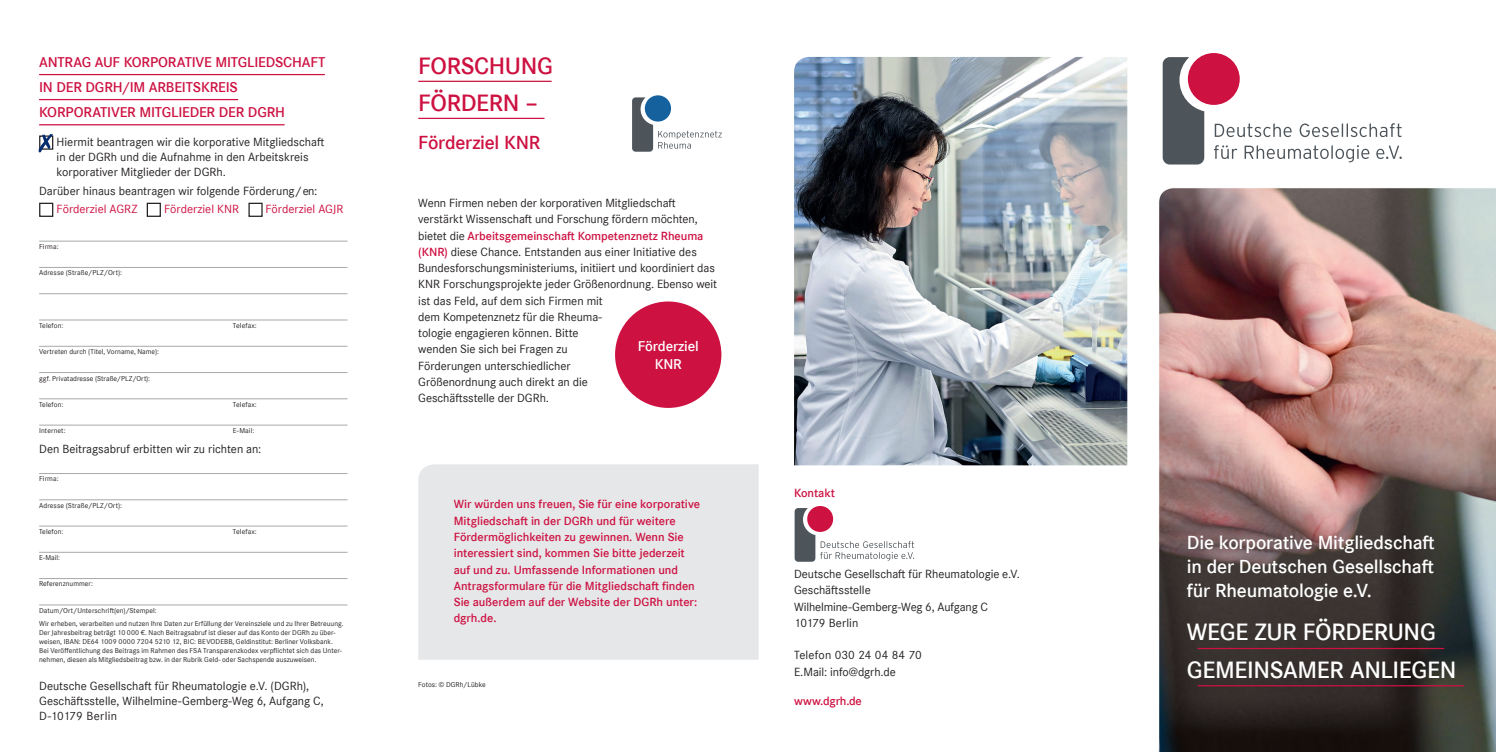
<style>
.page{position:relative;width:1496px;height:752px;background:#fff}
.page>*{position:absolute;margin:0;border:0;box-sizing:border-box;transform-origin:0 0}
.t1{font:600 25px/37.5px "Corporate S Pro";letter-spacing:-.015em;color:#fff}
.t2{font:600 25px/37px "Corporate S Pro";letter-spacing:-.015em;color:#cd1141}
.t3{font:600 20px/24px "Corporate S Pro";letter-spacing:-.01em;color:#fff;text-align:justify}
.t4{font:600 20px "Corporate S Pro";letter-spacing:-.015em;color:#cd1141}
.t5{font:600 15px/25px "Corporate S Pro";letter-spacing:-.015em;color:#cd1141}
.t6{font:600 15px/18px "Corporate S Pro";letter-spacing:-.015em;color:#fff;text-align:center}
.t7{font:12.5px/16.2px "Corporate S Pro";letter-spacing:-.005em;color:#231f20}
.t8{font:600 12.5px/16.2px "Corporate S Pro";letter-spacing:-.005em;color:#cd1141}
.t9{font:12.5px "Corporate S Pro";color:#cd1141}
.t10{font:7.5px/9px "Corporate S Pro";letter-spacing:.005em;color:#231f20}
.s1{font-weight:600;color:#cd1141}
</style>
<div class="page">
<div style="left:418px;top:464px;width:340px;height:195px;background:#e6e7e9"></div>
<div style="left:615px;top:301px;width:106px;height:106px;background:#cd1141;border-radius:50%"></div>
<img style="left:1158px;top:188px;width:337px;height:563px">
<svg style="left:632px;top:97px;width:89px;height:55px"></svg>
<div style="left:645px;top:95px;width:26px;height:26px;background:#15619e;border-radius:50%"></div>
<img style="left:794px;top:57px;width:333px;height:408px">
<hr style="left:1197px;top:647px;width:247px;height:1px;background:#cd1141">
<hr style="left:1197px;top:684px;width:266px;height:2px;background:#cd1141">
<svg style="left:794px;top:507px;width:120px;height:54px"></svg>
<svg style="left:1162px;top:57px;width:42px;height:107px"></svg>
<div style="left:1187px;top:53px;width:52px;height:52px;background:#cd1141;border-radius:50%"></div>
<svg style="left:1213px;top:145px;width:24px;height:14px"></svg>
<svg style="left:1244px;top:145px;width:125px;height:17px"></svg>
<svg style="left:1376px;top:145px;width:25px;height:14px"></svg>
<svg style="left:1214px;top:123px;width:77px;height:14px"></svg>
<svg style="left:1299px;top:123px;width:102px;height:14px"></svg>
<hr style="left:39px;top:74px;width:286px;height:1px;background:#cd1141">
<hr style="left:39px;top:99px;width:199px;height:1px;background:#cd1141">
<hr style="left:418px;top:81px;width:133px;height:1px;background:#cd1141">
<hr style="left:418px;top:118px;width:126px;height:1px;background:#cd1141">
<hr style="left:39px;top:124px;width:245px;height:1px;background:#cd1141">
<hr style="left:39px;top:241px;width:308px;height:1px;background:#a8a9ad">
<hr style="left:39px;top:267px;width:308px;height:1px;background:#a8a9ad">
<hr style="left:39px;top:293px;width:308px;height:1px;background:#a8a9ad">
<hr style="left:39px;top:319px;width:308px;height:1px;background:#a8a9ad">
<hr style="left:39px;top:346px;width:308px;height:1px;background:#a8a9ad">
<hr style="left:39px;top:372px;width:308px;height:1px;background:#a8a9ad">
<hr style="left:39px;top:398px;width:308px;height:1px;background:#a8a9ad">
<hr style="left:39px;top:424px;width:308px;height:1px;background:#a8a9ad">
<hr style="left:39px;top:473px;width:308px;height:1px;background:#a8a9ad">
<hr style="left:39px;top:499px;width:308px;height:1px;background:#a8a9ad">
<hr style="left:39px;top:525px;width:308px;height:1px;background:#a8a9ad">
<hr style="left:39px;top:551px;width:308px;height:1px;background:#a8a9ad">
<hr style="left:39px;top:578px;width:308px;height:1px;background:#a8a9ad">
<hr style="left:39px;top:604px;width:308px;height:1px;background:#a8a9ad">
<div style="left:39px;top:203px;width:14px;height:14px;border:1px solid #231f20"></div>
<div style="left:147px;top:203px;width:14px;height:14px;border:1px solid #231f20"></div>
<div style="left:248px;top:203px;width:15px;height:14px;border:1px solid #231f20"></div>
<img style="left:38px;top:133px;width:16px;height:20px">
<p class="t5" style="left:39px;top:48px;width:288px">ANTRAG AUF KORPORATIVE MITGLIEDSCHAFT<br>IN DER DGRH/IM ARBEITSKREIS<br>KORPORATIVER MITGLIEDER DER DGRH</p>
<p class="t7" style="left:57px;top:134px;width:269px;line-height:15px">Hiermit beantragen wir die korporative Mitgliedschaft in der DGRh und die Aufnahme in den Arbeitskreis korporativer Mitglieder der DGRh.</p>
<p class="t7" style="left:39px;top:182px;width:280px">Darüber hinaus beantragen wir folgende Förderung/ en:</p>
<p class="t9" style="left:57px;top:200px;width:83px">Förderziel AGRZ</p>
<p class="t9" style="left:164px;top:200px;width:76px">Förderziel KNR</p>
<p class="t9" style="left:265px;top:200px;width:79px">Förderziel AGJR</p>
<p class="t10" style="left:39px;top:241px;width:21px">Firma:</p>
<p class="t10" style="left:39px;top:268px;width:84px">Adresse (Straße/PLZ/Ort):</p>
<p class="t10" style="left:39px;top:320px;width:26px">Telefon:</p>
<p class="t10" style="left:233px;top:320px;width:25px">Telefax:</p>
<p class="t10" style="left:39px;top:346px;width:121px">Vertreten durch (Titel, Vorname, Name):</p>
<p class="t10" style="left:39px;top:373px;width:113px">ggf. Privatadresse (Straße/PLZ/Ort):</p>
<p class="t10" style="left:39px;top:399px;width:26px">Telefon:</p>
<p class="t10" style="left:233px;top:399px;width:25px">Telefax:</p>
<p class="t10" style="left:39px;top:425px;width:28px">Internet:</p>
<p class="t10" style="left:233px;top:425px;width:23px">E-Mail:</p>
<p class="t7" style="left:39px;top:439px;width:224px">Den Beitragsabruf erbitten wir zu richten an:</p>
<p class="t10" style="left:39px;top:473px;width:21px">Firma:</p>
<p class="t10" style="left:39px;top:499px;width:84px">Adresse (Straße/PLZ/Ort):</p>
<p class="t10" style="left:39px;top:526px;width:26px">Telefon:</p>
<p class="t10" style="left:233px;top:526px;width:25px">Telefax:</p>
<p class="t10" style="left:39px;top:552px;width:22px">E-Mail:</p>
<p class="t10" style="left:39px;top:578px;width:55px">Referenznummer:</p>
<p class="t10" style="left:39px;top:602px;width:306px;line-height:13.8px">Datum/Ort/Unterschrift(en)/Stempel:<br>Wir erheben, verarbeiten und nutzen Ihre Daten zur Erfüllung der Vereinsziele und zu Ihrer Betreuung.</p>
<p class="t10" style="left:39px;top:627px;width:304px">Der Jahresbeitrag beträgt 10 000 €. Nach Beitragsabruf ist dieser auf das Konto der DGRh zu über&shy;weisen, IBAN: DE64 1009 0000 7204 5210 12, BIC: BEVODEBB, Geldinstitut: Berliner Volksbank.<br>Bei Veröffentlichung des Beitrags im Rahmen des FSA Transparenzkodex verpflichtet sich das Unter&shy;nehmen, diesen als Mitgliedsbeitrag bzw. in der Rubrik Geld- oder Sachspende auszuweisen.</p>
<p class="t7" style="left:39px;top:677px;width:286px;line-height:15px">Deutsche Gesellschaft für Rheumatologie e.V. (DGRh),<br>Geschäftsstelle, Wilhelmine-Gemberg-Weg 6, Aufgang C,<br>D-10179 Berlin</p>
<h1 class="t2" style="left:418px;top:45px;width:136px">FORSCHUNG<br>FÖRDERN –</h1>
<h2 class="t4" style="left:418px;top:127px;width:123px">Förderziel KNR</h2>
<p class="t7" style="left:418px;top:194px;width:300px">Wenn Firmen neben der korporativen Mitgliedschaft verstärkt Wissenschaft und Forschung fördern möchten, bietet die <span class="s1">Arbeitsgemeinschaft Kompetenznetz Rheuma (KNR)</span> diese Chance. Entstanden aus einer Initiative des Bundesforschungsministeriums, initiiert und koordiniert das KNR Forschungsprojekte jeder Größenordnung. Ebenso weit ist das Feld, auf dem sich Firmen mit<br>dem Kompetenznetz für die Rheuma-<br>tologie engagieren können. Bitte<br>wenden Sie sich bei Fragen zu<br>Förderungen unterschiedlicher<br>Größenordnung auch direkt an die<br>Geschäftsstelle der DGRh.</p>
<p class="t6" style="left:638px;top:336px;width:62px">Förderziel<br>KNR</p>
<p class="t8" style="left:454px;top:495px;width:248px">Wir würden uns freuen, Sie für eine korporative Mitgliedschaft in der DGRh und für weitere Fördermöglichkeiten zu gewinnen. Wenn Sie interessiert sind, kommen Sie bitte jederzeit auf und zu. Umfassende Informationen und Antragsformulare für die Mitgliedschaft finden Sie außerdem auf der Website der DGRh unter: dgrh.de.</p>
<p class="t10" style="left:418px;top:679px;width:69px">Fotos: © DGRh/Lübke</p>
<p class="t8" style="left:794px;top:483px;width:42px">Kontakt</p>
<p class="t7" style="left:794px;top:564px;width:227px">Deutsche Gesellschaft für Rheumatologie e.V.<br>Geschäftsstelle<br>Wilhelmine-Gemberg-Weg 6, Aufgang C<br>10179 Berlin</p>
<p class="t7" style="left:794px;top:646px;width:129px">Telefon 030 24 04 84 70<br>E.Mail: info@dgrh.de</p>
<p class="t8" style="left:794px;top:691px;width:69px">www.dgrh.de</p>
<h2 class="t3" style="left:1186px;top:528px;width:249px">Die korporative Mitgliedschaft in der Deutschen Gesellschaft für Rheumatologie e.V.</h2>
<h1 class="t1" style="left:1186px;top:611px;width:271px">WEGE ZUR FÖRDERUNG<br>GEMEINSAMER ANLIEGEN</h1>
</div>
